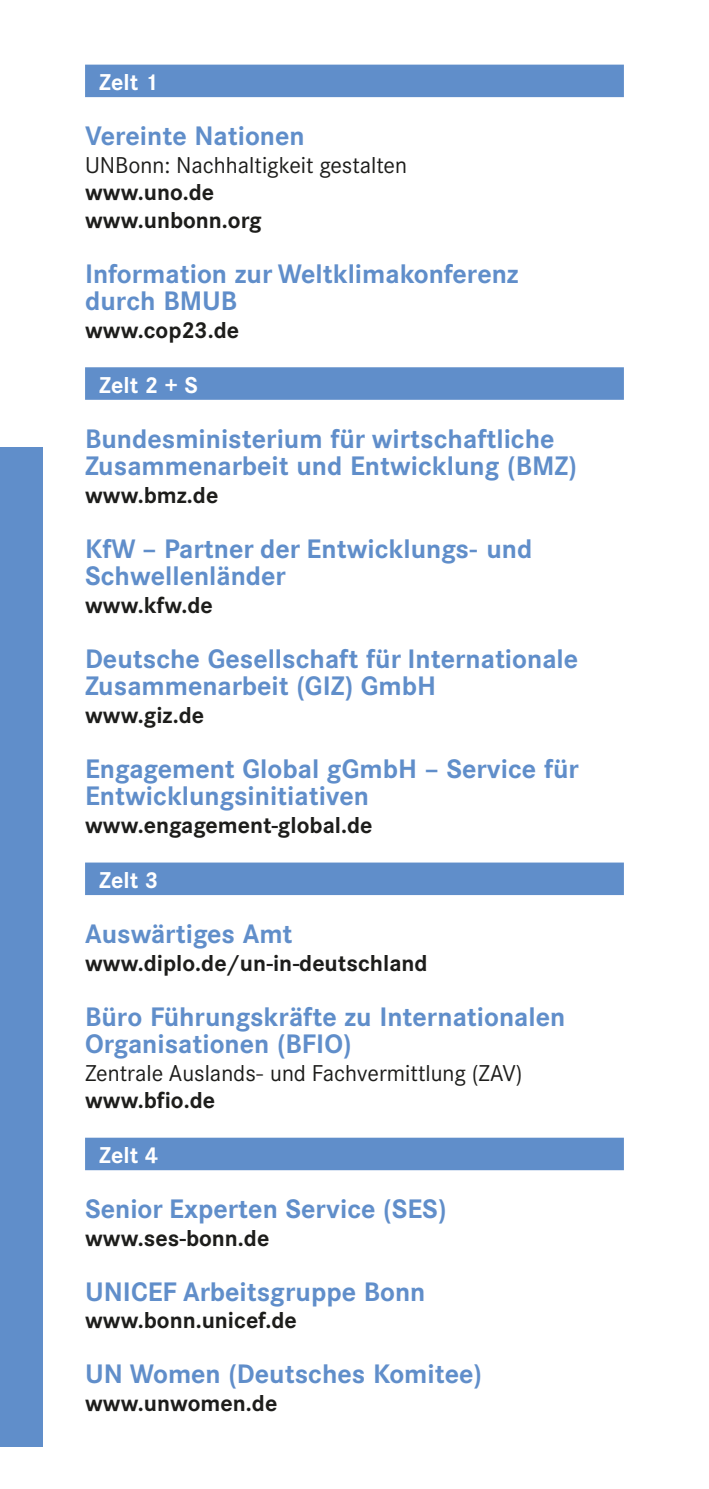
<style>
.page{position:relative;width:709px;height:1489px;background:#fff}
.page>*{position:absolute;margin:0;border:0;box-sizing:border-box;transform-origin:0 0}
.t1{font:700 26.25px/27.5px "Corporate SBQ";color:#608eca}
.t2{font:700 22.5px/27.5px "Corporate SBQ";color:#1d1d1b}
.t3{font:22.5px "Corporate SBQ";color:#1d1d1b}
.t4{font:700 22.5px "Corporate SBQ";color:#fff}
</style>
<div class="page">
<div style="left:0;top:446px;width:43px;height:1000px;background:#608eca"></div>
<div style="left:85px;top:65px;width:539px;height:32px;background:#608eca"></div>
<div style="left:85px;top:367px;width:539px;height:33px;background:#608eca"></div>
<div style="left:85px;top:862px;width:539px;height:33px;background:#608eca"></div>
<div style="left:85px;top:1137px;width:539px;height:33px;background:#608eca"></div>
<p class="t4" style="left:99px;top:68px;width:61px">Zelt 1</p>
<p class="t1" style="left:85px;top:123px;width:221px">Vereinte Nationen</p>
<p class="t3" style="left:85px;top:151px;width:323px">UNBonn: Nachhaltigkeit gestalten</p>
<p class="t2" style="left:85px;top:179px;width:178px">www.uno.de www.unbonn.org</p>
<p class="t1" style="left:85px;top:260px;width:435px">Information zur Weltklimakonferenz durch BMUB</p>
<p class="t2" style="left:85px;top:316px;width:156px">www.cop23.de</p>
<p class="t4" style="left:99px;top:371px;width:100px">Zelt 2 + S</p>
<p class="t1" style="left:85px;top:425px;width:493px">Bundesministerium für wirtschaftliche<br>Zusammenarbeit und Entwicklung (BMZ)</p>
<p class="t2" style="left:85px;top:481px;width:135px">www.bmz.de</p>
<p class="t1" style="left:85px;top:535px;width:449px">KfW – Partner der Entwicklungs- und<br>Schwellenländer</p>
<p class="t2" style="left:85px;top:591px;width:129px">www.kfw.de</p>
<p class="t1" style="left:85px;top:645px;width:494px">Deutsche Gesellschaft für Internationale<br>Zusammenarbeit (GIZ) GmbH</p>
<p class="t2" style="left:85px;top:701px;width:121px">www.giz.de</p>
<p class="t1" style="left:85px;top:755px;width:495px">Engagement Global gGmbH – Service für<br>Entwicklungsinitiativen</p>
<p class="t2" style="left:85px;top:811px;width:289px">www.engagement-global.de</p>
<p class="t4" style="left:99px;top:866px;width:61px">Zelt 3</p>
<p class="t1" style="left:85px;top:920px;width:209px">Auswärtiges Amt</p>
<p class="t2" style="left:85px;top:949px;width:344px">www.diplo.de/un-in-deutschland</p>
<p class="t1" style="left:85px;top:1003px;width:481px">Büro Führungskräfte zu Internationalen<br>Organisationen (BFIO)</p>
<p class="t3" style="left:85px;top:1059px;width:439px">Zentrale Auslands- und Fachvermittlung (ZAV)</p>
<p class="t2" style="left:85px;top:1086px;width:132px">www.bfio.de</p>
<p class="t4" style="left:99px;top:1141px;width:61px">Zelt 4</p>
<p class="t1" style="left:85px;top:1195px;width:363px">Senior Experten Service (SES)</p>
<p class="t2" style="left:85px;top:1224px;width:186px">www.ses-bonn.de</p>
<p class="t1" style="left:85px;top:1278px;width:342px">UNICEF Arbeitsgruppe Bonn</p>
<p class="t2" style="left:85px;top:1306px;width:213px">www.bonn.unicef.de</p>
<p class="t1" style="left:85px;top:1360px;width:398px">UN Women (Deutsches Komitee)</p>
<p class="t2" style="left:85px;top:1389px;width:194px">www.unwomen.de</p>
</div>
